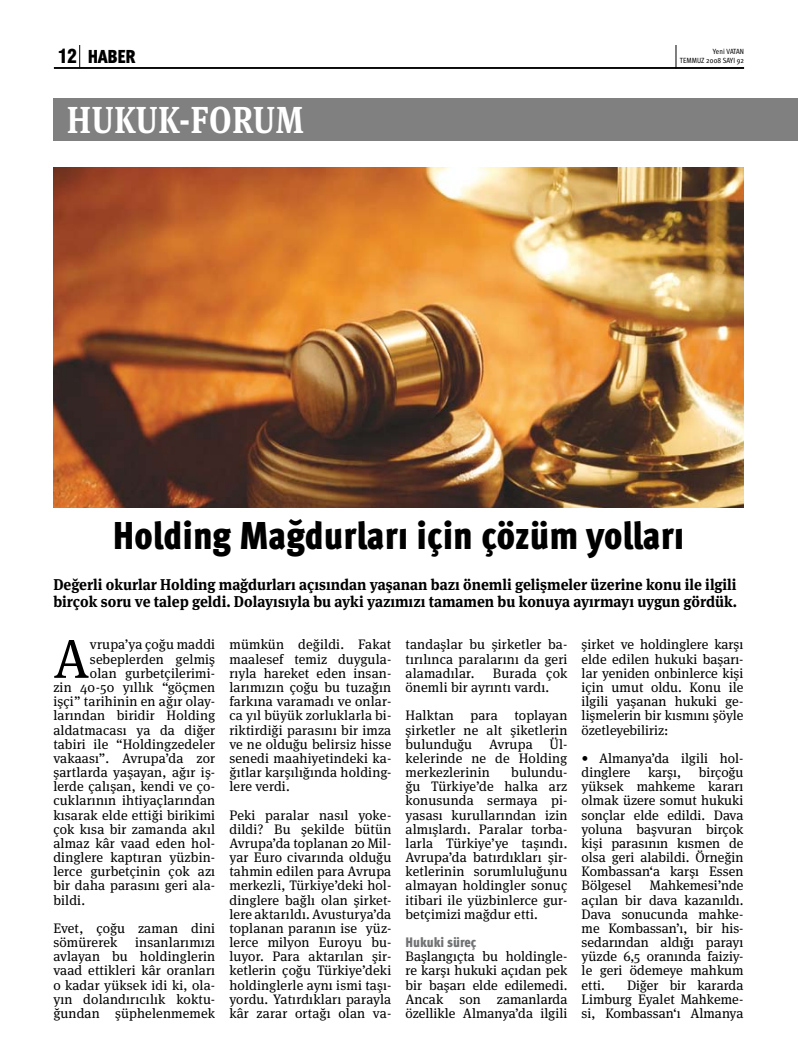
<style>
.page{position:relative;width:798px;height:1063px;background:#fff}
.page>*{position:absolute;margin:0;border:0;box-sizing:border-box;transform-origin:0 0}
.t1{font:54.88px "Meta Serif Pro";color:#000}
.t2{font:900 38.75px "Meta Cond Pro";color:#000}
.t3{font:700 37.5px "Meta Serif Pro";letter-spacing:.02em;color:#fff;scale:.85 1}
.t4{font:900 18.75px "Meta Cond Pro";letter-spacing:-.015em;color:#000}
.t5{font:700 15.62px/17.5px "Meta Serif Pro";color:#000;scale:.95 1}
.t6{font:13.75px/14.1px "Meta Serif Pro";letter-spacing:.01em;color:#000;text-align:justify}
.t7{font:900 13.75px "Meta Cond Pro";color:#707173}
.t8{font:7.5px/9px "Meta Cond Pro";letter-spacing:.005em;color:#000;text-align:right}
.s1{font-family:"Swiss 721 BT";font-stretch:condensed}
</style>
<div class="page">
<svg style="left:675px;top:45px;width:1px;height:22px"></svg>
<svg style="left:79px;top:45px;width:1px;height:22px"></svg>
<hr style="left:54px;top:67px;width:689px;height:2px;background:#000">
<img style="left:54px;top:168px;width:689px;height:340px">
<div style="left:53px;top:98px;width:744px;height:43px;background:#808080"></div>
<h3 class="t4" style="left:58px;top:44px;width:79px"><span class="s1">12</span> HABER</h3>
<p class="t8" style="left:679px;top:47px;width:66px">YENI VATAN<br>TEMMUZ 2008 SAYI 92</p>
<h3 class="t3" style="left:67px;top:89px;width:280px">HUKUK-FORUM</h3>
<h2 class="t2" style="left:113px;top:511px;width:572px">Holding Mağdurları için çözüm yolları</h2>
<p class="t5" style="left:53px;top:574px;width:721px">Değerli okurlar Holding mağdurları açısından yaşanan bazı önemli gelişmeler üzerine konu ile ilgili birçok soru ve talep geldi. Dolayısıyla bu ayki yazımızı tamamen bu konuya ayırmayı uygun gördük.</p>
<h1 class="t1" style="left:53px;top:619px;width:38px">A</h1>
<p class="t6" style="left:90px;top:637px;width:127px">vrupa’ya çoğu maddi</p>
<p class="t6" style="left:90px;top:651px;width:127px">sebeplerden gelmiş</p>
<p class="t6" style="left:90px;top:665px;width:127px">olan gurbetçilerimi-</p>
<p class="t6" style="left:53px;top:679px;width:163px">zin 40-50 yıllık “göçmen</p>
<p class="t6" style="left:53px;top:694px;width:163px">işçi” tarihinin en ağır olay-</p>
<p class="t6" style="left:53px;top:708px;width:163px">larından biridir Holding</p>
<p class="t6" style="left:53px;top:722px;width:163px">aldatmacası ya da diğer</p>
<p class="t6" style="left:53px;top:736px;width:163px">tabiri ile “Holdingzedeler</p>
<p class="t6" style="left:53px;top:750px;width:163px">vakaası”. Avrupa’da zor</p>
<p class="t6" style="left:53px;top:765px;width:163px">şartlarda yaşayan, ağır iş-</p>
<p class="t6" style="left:53px;top:779px;width:163px">lerde çalışan, kendi ve ço-</p>
<p class="t6" style="left:53px;top:793px;width:163px">cuklarının ihtiyaçlarından</p>
<p class="t6" style="left:53px;top:807px;width:163px">kısarak elde ettiği birikimi</p>
<p class="t6" style="left:53px;top:821px;width:163px">çok kısa bir zamanda akıl</p>
<p class="t6" style="left:53px;top:835px;width:163px">almaz kâr vaad eden hol-</p>
<p class="t6" style="left:53px;top:850px;width:163px">dinglere kaptıran yüzbin-</p>
<p class="t6" style="left:53px;top:864px;width:163px">lerce gurbetçinin çok azı</p>
<p class="t6" style="left:53px;top:878px;width:163px">bir daha parasını geri ala-</p>
<p class="t6" style="left:53px;top:892px;width:33px">bildi.</p>
<p class="t6" style="left:53px;top:920px;width:163px">Evet, çoğu zaman dini sömürerek</p>
<p class="t6" style="left:53px;top:935px;width:163px;text-indent:82px">insanlarımızı avlayan bu holdinglerin vaad ettikleri kâr oranları o kadar yüksek idi ki, ola&shy;yın dolandırıcılık koktu&shy;ğundan şüphelenmemek</p>
<p class="t6" style="left:229px;top:637px;width:163px">mümkün değildi. Fakat maalesef temiz duygula&shy;rıyla hareket eden insan&shy;larımızın çoğu bu tuzağın farkına varamadı ve onlar&shy;ca yıl büyük zorluklarla bi&shy;riktirdiği parasını bir imza ve ne olduğu belirsiz hisse senedi maahiyetindeki ka&shy;ğıtlar karşılığında holding&shy;lere verdi.</p>
<p class="t6" style="left:229px;top:807px;width:163px">Peki paralar nasıl yoke&shy;dildi? Bu şekilde bütün Avrupa’da toplanan 20 Mil&shy;yar Euro civarında olduğu tahmin edilen para Avrupa merkezli, Türkiye’deki hol&shy;dinglere bağlı olan şirket&shy;lere aktarıldı. Avusturya’da toplanan paranın ise yüz&shy;lerce milyon Euroyu bu&shy;luyor. Para aktarılan şir&shy;ketlerin çoğu Türkiye’deki holdinglerle aynı ismi taşı&shy;yordu. Yatırdıkları parayla kâr zarar ortağı olan va-</p>
<p class="t6" style="left:405px;top:637px;width:163px">tandaşlar bu şirketler ba&shy;tırılınca paralarını da geri alamadılar.</p>
<p class="t6" style="left:405px;top:665px;width:163px;text-indent:87px">Burada çok önemli bir ayrıntı vardı.</p>
<p class="t6" style="left:405px;top:708px;width:163px">Halktan para toplayan şirketler ne alt şiketlerin bulunduğu Avrupa Ül&shy;kelerinde ne de Holding merkezlerinin</p>
<p class="t6" style="left:405px;top:765px;width:163px;text-indent:106px">bulundu&shy;ğu Türkiye’de halka arz konusunda sermaya pi&shy;yasası kurullarından izin almışlardı. Paralar torba&shy;larla Türkiye’ye taşındı.<br>Avrupa’da batırdıkları şir&shy;ketlerinin sorumluluğunu almayan holdingler sonuç itibari ile yüzbinlerce gur&shy;betçimizi mağdur etti.</p>
<p class="t7" style="left:405px;top:934px;width:72px">Hukuki süreç</p>
<p class="t6" style="left:405px;top:949px;width:163px">Başlangıçta bu holdingle&shy;re karşı hukuki açıdan pek bir başarı elde edilemedi.<br>Ancak son zamanlarda özellikle Almanya’da ilgili</p>
<p class="t6" style="left:581px;top:637px;width:163px">şirket ve holdinglere karşı elde edilen hukuki başarı&shy;lar yeniden onbinlerce kişi için umut oldu. Konu ile ilgili yaşanan hukuki ge&shy;lişmelerin bir kısmını şöyle özetleyebiliriz:</p>
<p class="t6" style="left:581px;top:750px;width:163px">• Almanya’da ilgili hol&shy;dinglere</p>
<p class="t6" style="left:581px;top:765px;width:163px;text-indent:117px">birçoğu yüksek mahkeme kararı olmak üzere somut hukuki sonçlar elde edildi. Dava yoluna başvuran birçok kişi parasının kısmen de olsa geri alabildi. Örneğin Kombassan‘a karşı Essen Bölgesel</p>
<p class="t6" style="left:647px;top:765px;width:35px">karşı,</p>
<p class="t6" style="left:581px;top:878px;width:163px;text-indent:68px">Mahkemesi’nde açılan bir dava kazanıldı.<br>Dava sonucunda mahke&shy;me Kombassan’ı, bir his&shy;sedarından aldığı parayı yüzde 6,5 oranında faiziy&shy;le geri ödemeye mahkum etti.</p>
<p class="t6" style="left:581px;top:977px;width:163px;text-indent:45px">Diğer bir kararda Limburg Eyalet Mahkeme&shy;si, Kombassan‘ı Almanya</p>
</div>
